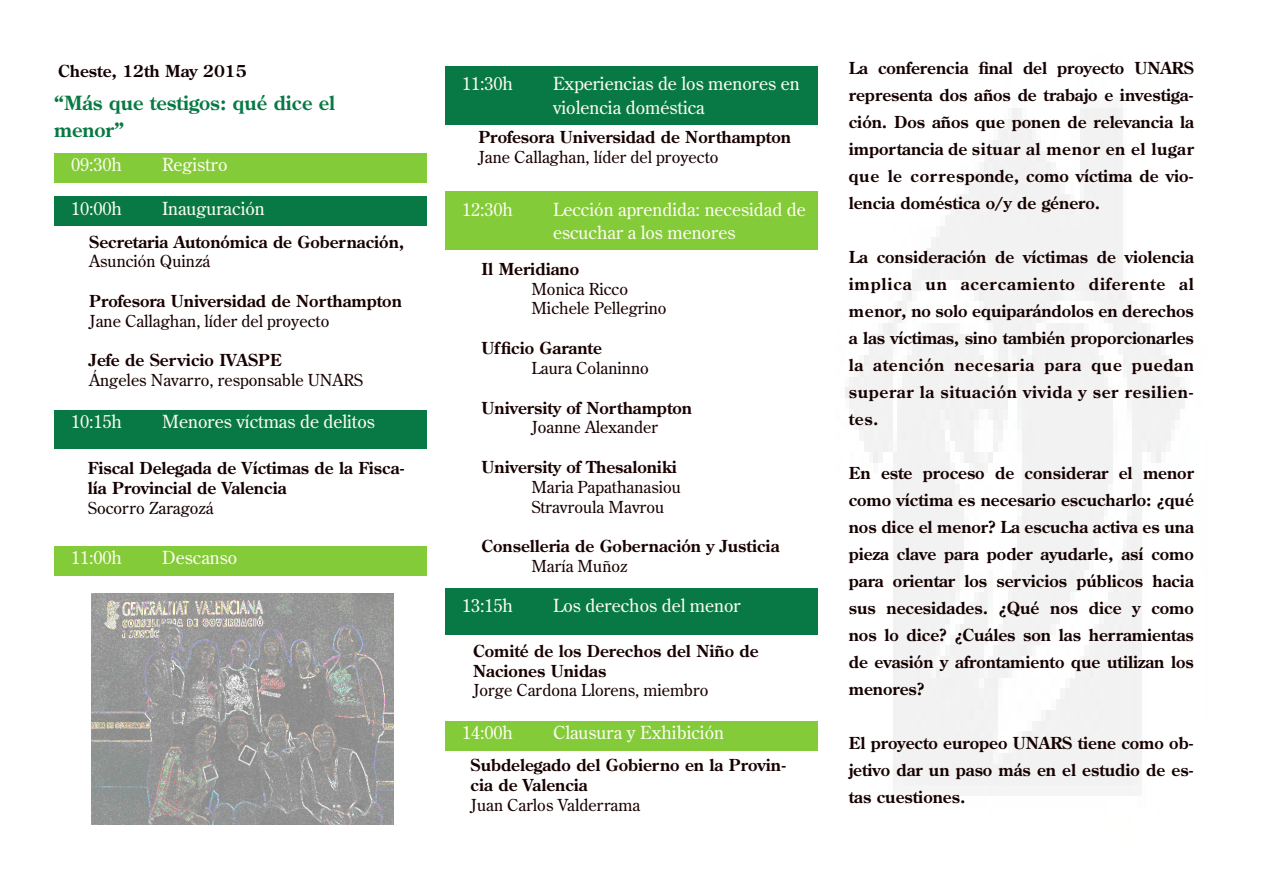
<style>
.page{position:relative;width:1263px;height:893px;background:#fff}
.page>*{position:absolute;margin:0;border:0;box-sizing:border-box;transform-origin:0 0}
.t1{font:700 19.5px "Century Old Style Std";color:#087944}
.t2{font:18px "Century Old Style Std";color:#fcfcee}
.t3{font:700 16.5px/27px "Century Old Style Std";color:#160000;text-align:justify}
.t4{font:700 16.5px/19.8px "Century Old Style Std";color:#180000}
.t5{font:16.5px "Century Old Style Std";color:#180000}
.t6{font:700 16.5px "Century Old Style Std";color:#190000}
.t7{font:16.5px "Century Old Style Std";color:#190000}
.t8{font:700 16.5px/19.8px "Century Old Style Std";color:#150000}
.t9{font:700 16.5px "Century Old Style Std";color:#130000}
.t10{font:16.5px "Century Old Style Std";color:#150000}
.s1{font-weight:400}
</style>
<div class="page">
<div style="left:54px;top:153px;width:373px;height:30px;background:#83cb39"></div>
<div style="left:54px;top:196px;width:373px;height:30px;background:#087944"></div>
<div style="left:445px;top:588px;width:373px;height:47px;background:#087944"></div>
<div style="left:54px;top:546px;width:373px;height:29px;background:#83cb39"></div>
<div style="left:54px;top:410px;width:373px;height:39px;background:#087944"></div>
<div style="left:445px;top:66px;width:373px;height:59px;background:#087944"></div>
<div style="left:445px;top:721px;width:373px;height:29px;background:#83cb39"></div>
<img style="left:91px;top:594px;width:302px;height:230px">
<div style="left:445px;top:191px;width:373px;height:59px;background:#83cb39"></div>
<p class="t9" style="left:58px;top:60px;width:190px">Cheste, 12th May 2015</p>
<p class="t1" style="left:54px;top:90px;width:283px">“Más que testigos: qué dice el</p>
<p class="t1" style="left:54px;top:117px;width:72px">menor”</p>
<p class="t2" style="left:71px;top:153px;width:52px">09:30h</p>
<p class="t2" style="left:162px;top:153px;width:67px">Registro</p>
<p class="t2" style="left:71px;top:197px;width:52px">10:00h</p>
<p class="t2" style="left:162px;top:197px;width:104px">Inauguración</p>
<p class="t4" style="left:89px;top:231px;width:316px">Secretaria Autonómica de Gobernación,<br><span class="s1">Asunción Quinzá</span></p>
<p class="t4" style="left:89px;top:291px;width:314px">Profesora Universidad de Northampton</p>
<p class="t5" style="left:89px;top:310px;width:242px">Jane Callaghan, líder del proyecto</p>
<p class="t4" style="left:89px;top:350px;width:194px">Jefe de Servicio IVASPE</p>
<p class="t5" style="left:89px;top:370px;width:275px">Ángeles Navarro, responsable UNARS</p>
<p class="t2" style="left:71px;top:410px;width:52px">10:15h</p>
<p class="t2" style="left:162px;top:410px;width:215px">Menores víctmas de delitos</p>
<p class="t8" style="left:88px;top:458px;width:318px">Fiscal Delegada de Víctimas de la Fisca&shy;lía Provincial de Valencia</p>
<p class="t10" style="left:88px;top:497px;width:127px">Socorro Zaragozá</p>
<p class="t2" style="left:71px;top:546px;width:52px">11:00h</p>
<p class="t2" style="left:162px;top:546px;width:77px">Descanso</p>
<p class="t2" style="left:462px;top:72px;width:52px">11:30h</p>
<p class="t2" style="left:553px;top:72px;width:248px">Experiencias de los menores en</p>
<p class="t2" style="left:553px;top:95px;width:153px">violencia doméstica</p>
<p class="t4" style="left:478px;top:127px;width:314px">Profesora Universidad de Northampton</p>
<p class="t5" style="left:478px;top:146px;width:242px">Jane Callaghan, líder del proyecto</p>
<p class="t2" style="left:462px;top:198px;width:52px">12:30h</p>
<p class="t2" style="left:553px;top:198px;width:254px">Lección aprendida: necesidad de</p>
<p class="t2" style="left:553px;top:221px;width:184px">escuchar a los menores</p>
<p class="t6" style="left:482px;top:258px;width:99px">Il Meridiano</p>
<p class="t7" style="left:531px;top:278px;width:98px">Monica Ricco</p>
<p class="t7" style="left:531px;top:298px;width:137px">Michele Pellegrino</p>
<p class="t6" style="left:482px;top:337px;width:122px">Ufficio Garante</p>
<p class="t7" style="left:531px;top:357px;width:119px">Laura Colaninno</p>
<p class="t6" style="left:482px;top:397px;width:212px">University of Northampton</p>
<p class="t7" style="left:531px;top:417px;width:128px">Joanne Alexander</p>
<p class="t6" style="left:482px;top:456px;width:197px">University of Thesaloniki</p>
<p class="t7" style="left:531px;top:476px;width:151px">Maria Papathanasiou</p>
<p class="t7" style="left:531px;top:496px;width:134px">Stravroula Mavrou</p>
<p class="t6" style="left:482px;top:535px;width:299px">Conselleria de Gobernación y Justicia</p>
<p class="t7" style="left:531px;top:555px;width:98px">María Muñoz</p>
<p class="t2" style="left:462px;top:594px;width:52px">13:15h</p>
<p class="t2" style="left:553px;top:594px;width:189px">Los derechos del menor</p>
<p class="t4" style="left:473px;top:641px;width:287px">Comité de los Derechos del Niño de<br>Naciones Unidas</p>
<p class="t5" style="left:473px;top:680px;width:237px">Jorge Cardona Llorens, miembro</p>
<p class="t2" style="left:462px;top:721px;width:52px">14:00h</p>
<p class="t2" style="left:553px;top:721px;width:173px">Clausura y Exhibición</p>
<p class="t4" style="left:471px;top:755px;width:317px">Subdelegado del Gobierno en la Provin&shy;cia de Valencia</p>
<p class="t5" style="left:471px;top:794px;width:171px">Juan Carlos Valderrama</p>
<p class="t3" style="left:849px;top:54px;width:347px">La conferencia final del proyecto UNARS representa dos años de trabajo e investiga&shy;ción. Dos años que ponen de relevancia la importancia de situar al menor en el lugar que le corresponde, como víctima de vio&shy;lencia doméstica o/y de género.</p>
<p class="t3" style="left:849px;top:243px;width:347px">La consideración de víctimas de violencia implica un acercamiento diferente al menor, no solo equiparándolos en derechos a las víctimas, sino también proporcionarles la atención necesaria para que puedan superar la situación vivida y ser resilien&shy;tes.</p>
<p class="t3" style="left:849px;top:459px;width:347px">En este proceso de considerar el menor como víctima es necesario escucharlo: ¿qué nos dice el menor? La escucha activa es una pieza clave para poder ayudarle, así como para orientar los servicios públicos hacia sus necesidades. ¿Qué nos dice y como nos lo dice? ¿Cuáles son las herramientas de evasión y afrontamiento que utilizan los menores?</p>
<p class="t3" style="left:849px;top:729px;width:347px">El proyecto europeo UNARS tiene como ob&shy;jetivo dar un paso más en el estudio de es&shy;tas cuestiones.</p>
</div>
